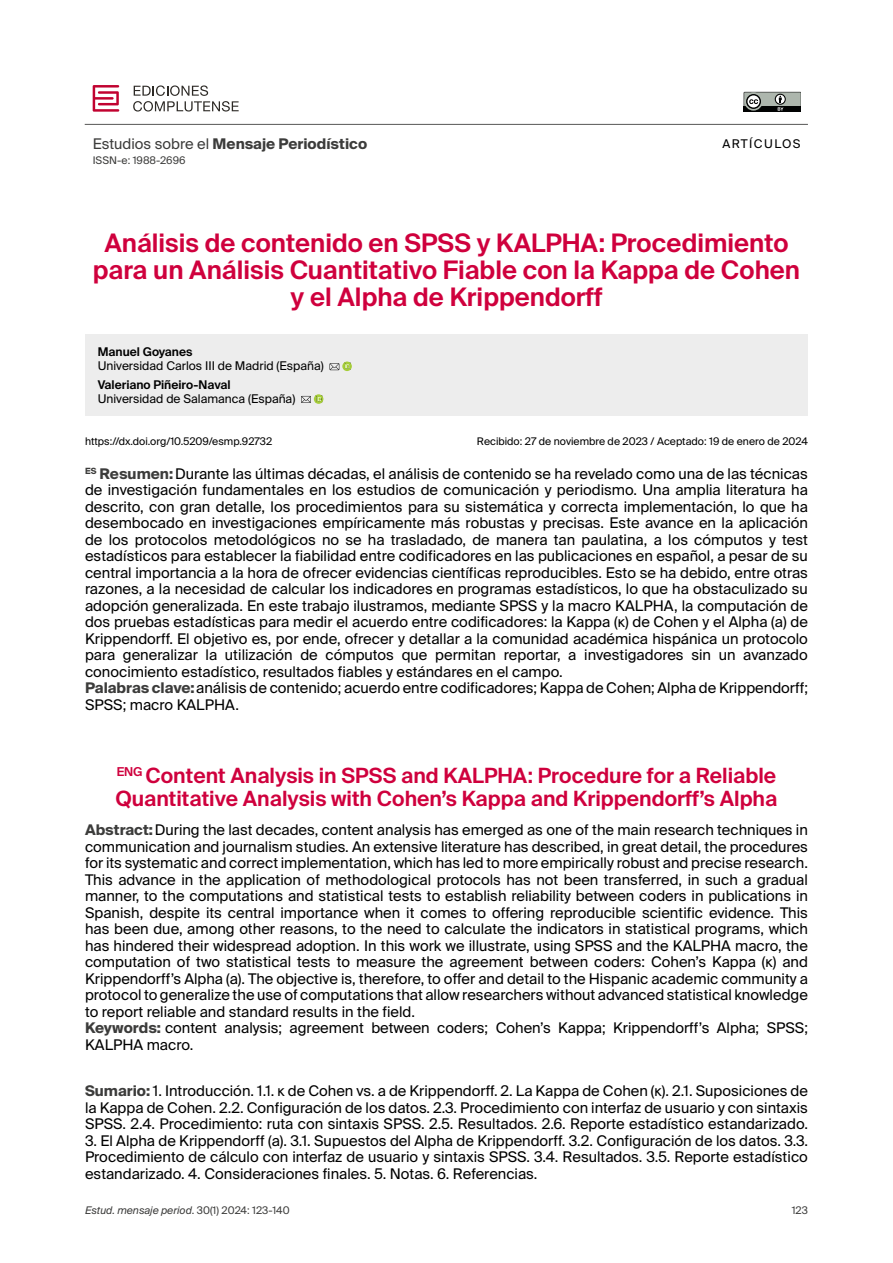
<style>
.page{position:relative;width:893px;height:1263px;background:#fff}
.page>*{position:absolute;margin:0;border:0;box-sizing:border-box;transform-origin:0 0}
._000-Título_original{font:600 25.5px/27px "Suisse Intl";color:#cf003d;text-align:center}
._000-Título_traducid{font:600 21px/22.5px "Suisse Intl";color:#cf003d}
._000_Resumen_abstrac{font:14.7px/16.5px "Suisse Intl";color:#000;text-align:justify}
._000_SUMARIO{font:14.7px/16.5px "Suisse Intl";color:#000;text-align:justify}
._000-Palabras_clave{font:14.7px/16.5px "Suisse Intl";color:#000}
.t1{font:700 14.7px "Suisse Intl";color:#3c3c3b}
._000-CARGO{font:12px "Suisse Intl";color:#000}
._000-Autor{font:600 12px "Suisse Intl";color:#000}
._000-CARGO-2{font:12px "Suisse Intl";letter-spacing:.12em;color:#000}
._000-LINEA_DOI{font:10.5px "Suisse Intl";color:#000}
.t2{font:italic 10.5px "Suisse Intl";color:#3c3c3b}
.t3{font:10.5px "Suisse Intl";color:#3c3c3b}
.s1{font-weight:400}
.s2{font-weight:700;color:#3c3c3b}
.s3{font-family:"Arial"}
.s4{font-style:normal}
</style>
<div class="page">
<div style="left:85px;top:334px;width:723px;height:82px;background:#ededed"></div>
<svg style="left:330px;top:361px;width:22px;height:10px"></svg>
<svg style="left:301px;top:394px;width:22px;height:10px"></svg>
<hr style="left:85px;top:124px;width:723px;height:1px;background:#575756">
<svg style="left:744px;top:92px;width:56px;height:19px"></svg>
<svg style="left:93px;top:85px;width:26px;height:26px"></svg>
<svg style="left:133px;top:85px;width:106px;height:26px"></svg>
<p class="t1" style="left:93px;top:135px;width:276px"><span class="s1">Estudios sobre el</span> Mensaje Periodístico</p>
<p class="t3" style="left:93px;top:154px;width:94px">ISSN-e: 1988-2696</p>
<p class="_000-CARGO-2" style="left:722px;top:136px;width:80px">ARTÍCULOS</p>
<p class="_000-Título_original" style="left:93px;top:229px;width:709px">Análisis de contenido en SPSS y KALPHA: Procedimiento para un Análisis Cuantitativo Fiable con la Kappa de Cohen y el Alpha de Krippendorff</p>
<p class="_000-Autor" style="left:98px;top:345px;width:96px">Manuel Goyanes</p>
<p class="_000-CARGO" style="left:98px;top:359px;width:227px">Universidad Carlos III de Madrid (España)</p>
<p class="_000-Autor" style="left:98px;top:378px;width:134px">Valeriano Piñeiro-Naval</p>
<p class="_000-CARGO" style="left:98px;top:392px;width:199px">Universidad de Salamanca (España)</p>
<p class="_000-LINEA_DOI" style="left:85px;top:435px;width:189px">https://dx.doi.org/10.5209/esmp.92732</p>
<p class="_000-LINEA_DOI" style="left:477px;top:435px;width:333px">Recibido: 27 de noviembre de 2023 / Aceptado: 19 de enero de 2024</p>
<p class="_000_Resumen_abstrac" style="left:85px;top:465px;width:724px"><sup>ES</sup> <span class="s2">Resumen:</span>Durante las últimas décadas, el análisis de contenido se ha revelado como una de las técnicas de investigación fundamentales en los estudios de comunicación y periodismo. Una amplia literatura ha descrito, con gran detalle, los procedimientos para su sistemática y correcta implementación, lo que ha desembocado en investigaciones empíricamente más robustas y precisas. Este avance en la aplicación de los protocolos metodológicos no se ha trasladado, de manera tan paulatina, a los cómputos y test estadísticos para establecer la fiabilidad entre codificadores en las publicaciones en español, a pesar de su central importancia a la hora de ofrecer evidencias científicas reproducibles. Esto se ha debido, entre otras razones, a la necesidad de calcular los indicadores en programas estadísticos, lo que ha obstaculizado su adopción generalizada. En este trabajo ilustramos, mediante SPSS y la macro KALPHA, la computación de dos pruebas estadísticas para medir el acuerdo entre codificadores: la Kappa (<span class="s3">κ</span>) de Cohen y el Alpha (a) de Krippendorff. El objetivo es, por ende, ofrecer y detallar a la comunidad académica hispánica un protocolo para generalizar la utilización de cómputos que permitan reportar, a investigadores sin un avanzado conocimiento estadístico, resultados fiables y estándares en el campo.</p>
<p class="_000-Palabras_clave" style="left:85px;top:680px;width:724px"><span class="s2">Palabras clave:</span>análisis de contenido; acuerdo entre codificadores; Kappa de Cohen; Alpha de Krippendorff;<br>SPSS; macro KALPHA.</p>
<p class="_000-Título_traducid" style="left:116px;top:765px;width:663px"><sup>ENG</sup> Content Analysis in SPSS and KALPHA: Procedure for a Reliable<br>Quantitative Analysis with Cohen’s Kappa and Krippendorff’s Alpha</p>
<p class="_000_Resumen_abstrac" style="left:85px;top:822px;width:724px"><span class="s2">Abstract:</span>During the last decades, content analysis has emerged as one of the main research techniques in communication and journalism studies. An extensive literature has described, in great detail, the procedures for its systematic and correct implementation, which has led to more empirically robust and precise research.<br>This advance in the application of methodological protocols has not been transferred, in such a gradual manner, to the computations and statistical tests to establish reliability between coders in publications in Spanish, despite its central importance when it comes to offering reproducible scientific evidence. This has been due, among other reasons, to the need to calculate the indicators in statistical programs, which has hindered their widespread adoption. In this work we illustrate, using SPSS and the KALPHA macro, the computation of two statistical tests to measure the agreement between coders: Cohen’s Kappa (<span class="s3">κ</span>) and Krippendorff’s Alpha (a). The objective is, therefore, to offer and detail to the Hispanic academic community a protocol to generalize the use of computations that allow researchers without advanced statistical knowledge to report reliable and standard results in the field.</p>
<p class="_000-Palabras_clave" style="left:85px;top:1020px;width:724px"><span class="s2">Keywords:</span> content analysis; agreement between coders; Cohen’s Kappa; Krippendorff’s Alpha; SPSS;<br>KALPHA macro.</p>
<p class="_000_SUMARIO" style="left:85px;top:1083px;width:724px"><span class="s2">Sumario:</span> 1. Introducción. 1.1. <span class="s3">κ</span> de Cohen vs. a de Krippendorff. 2. La Kappa de Cohen (<span class="s3">κ</span>). 2.1. Suposiciones de la Kappa de Cohen. 2.2. Configuración de los datos. 2.3. Procedimiento con interfaz de usuario y con sintaxis SPSS. 2.4. Procedimiento: ruta con sintaxis SPSS. 2.5. Resultados. 2.6. Reporte estadístico estandarizado.</p>
<p class="_000_SUMARIO" style="left:85px;top:1132px;width:724px">3. El Alpha de Krippendorff (a). 3.1. Supuestos del Alpha de Krippendorff. 3.2. Configuración de los datos. 3.3.<br>Procedimiento de cálculo con interfaz de usuario y sintaxis SPSS. 3.4. Resultados. 3.5. Reporte estadístico estandarizado. 4. Consideraciones finales. 5. Notas. 6. Referencias.</p>
<p class="t2" style="left:85px;top:1204px;width:206px">Estud. mensaje period<span class="s4">. 30(1) 2024: 123-140</span></p>
<p class="t3" style="left:792px;top:1204px;width:18px">123</p>
</div>
